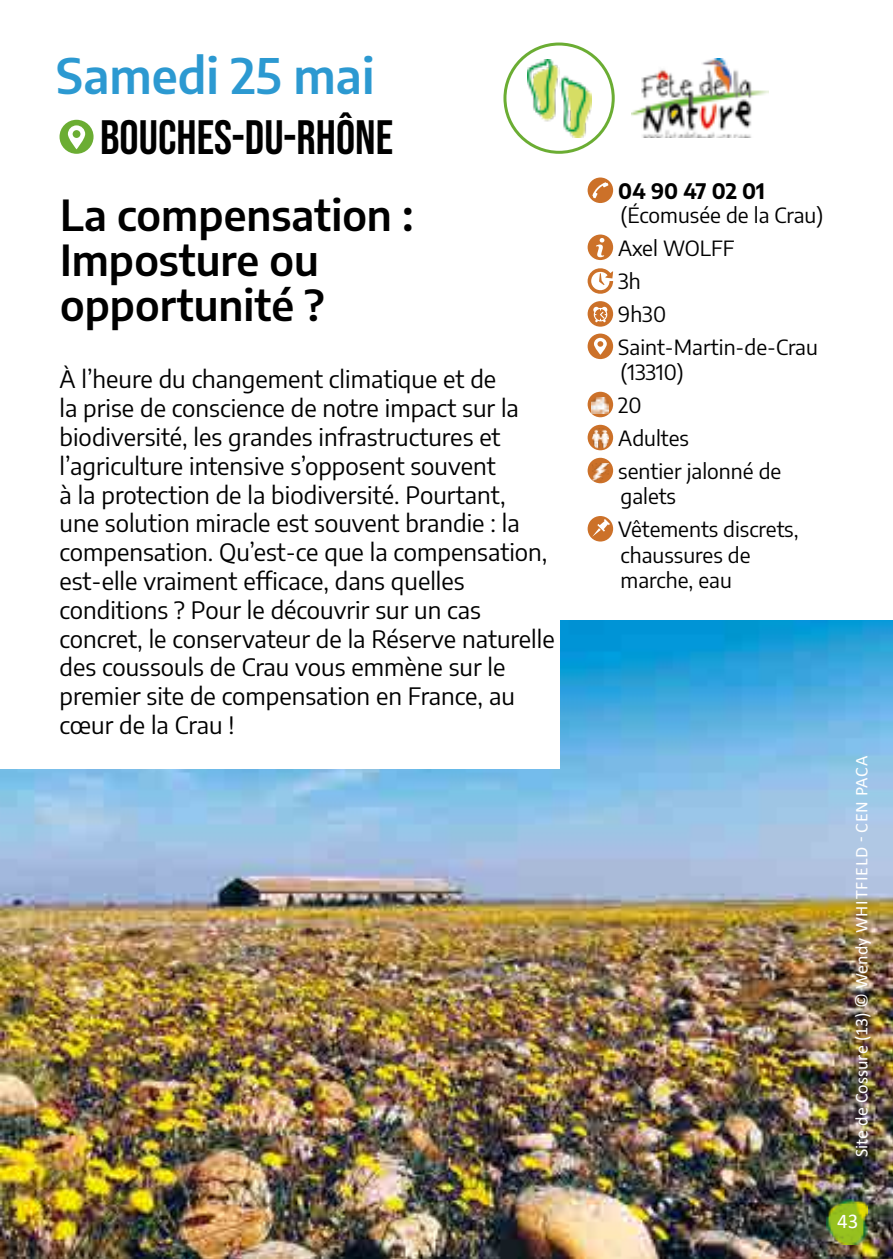
<style>
.page{position:relative;width:893px;height:1259px;background:#fff}
.page>*{position:absolute;margin:0;border:0;box-sizing:border-box;transform-origin:0 0}
.t1{font:48px "Bebas Neue";color:#000}
.t2{font:600 48px "Encode Sans";color:#2c99d1}
.t3{font:600 42px/45px "Encode Sans";color:#000}
.t4{font:24px/28.8px "Encode Sans";color:#000}
.t5{font:21px/33px "Encode Sans";color:#000}
.t6{font:700 21px "Encode Sans";color:#000}
.t7{font:21px "Calibri";color:#fff}
.t8{font:18px "Calibri";color:#fff}
</style>
<div class="page">
<img style="left:0;top:621px;width:893px;height:638px">
<div style="left:0;top:0;width:559px;height:768px;background:#fff"></div>
<div style="left:60px;top:120px;width:34px;height:34px;background:#6bad33;border-radius:50%"></div>
<svg style="left:68px;top:125px;width:17px;height:24px"></svg>
<img style="left:826px;top:1199px;width:41px;height:45px">
<div style="left:503px;top:43px;width:112px;height:111px;border:3px solid #6bad33;border-radius:50%"></div>
<img style="left:527px;top:59px;width:64px;height:78px">
<img style="left:631px;top:59px;width:138px;height:79px">
<div style="left:588px;top:177px;width:25px;height:26px;background:#cc7129;border-radius:50%"></div>
<svg style="left:592px;top:182px;width:16px;height:16px"></svg>
<div style="left:588px;top:234px;width:25px;height:26px;background:#cc7129;border-radius:50%"></div>
<svg style="left:596px;top:238px;width:8px;height:19px"></svg>
<svg style="left:588px;top:268px;width:25px;height:26px"></svg>
<div style="left:588px;top:301px;width:25px;height:26px;background:#cc7129;border-radius:50%"></div>
<svg style="left:593px;top:307px;width:14px;height:15px"></svg>
<div style="left:588px;top:333px;width:25px;height:26px;background:#cc7129;border-radius:50%"></div>
<svg style="left:594px;top:338px;width:13px;height:17px"></svg>
<div style="left:588px;top:392px;width:25px;height:25px;background:#cc7129;border-radius:50%"></div>
<img style="left:592px;top:397px;width:17px;height:17px">
<div style="left:588px;top:425px;width:25px;height:25px;background:#cc7129;border-radius:50%"></div>
<img style="left:592px;top:428px;width:17px;height:20px">
<div style="left:588px;top:458px;width:25px;height:25px;background:#cc7129;border-radius:50%"></div>
<img style="left:592px;top:463px;width:17px;height:18px">
<div style="left:588px;top:516px;width:25px;height:25px;background:#cc7129;border-radius:50%"></div>
<svg style="left:592px;top:519px;width:18px;height:18px"></svg>
<h1 class="t2" style="left:56px;top:41px;width:320px">Samedi 25 mai</h1>
<h1 class="t1" style="left:100px;top:110px;width:294px">BOUCHES-DU-RHÔNE</h1>
<h2 class="t3" style="left:60px;top:191px;width:355px">La compensation :<br>Imposture ou opportunité ?</h2>
<p class="t4" style="left:60px;top:364px;width:497px">À l’heure du changement climatique et de<br>la prise de conscience de notre impact sur la biodiversité, les grandes infrastructures et l’agriculture intensive s’opposent souvent<br>à la protection de la biodiversité. Pourtant,<br>une solution miracle est souvent brandie : la compensation. Qu’est-ce que la compensation, est-elle vraiment efficace, dans quelles conditions ? Pour le découvrir sur un cas concret, le conservateur de la Réserve naturelle des coussouls de Crau vous emmène sur le premier site de compensation en France, au cœur de la Crau !</p>
<p class="t6" style="left:618px;top:175px;width:148px">04 90 47 02 01</p>
<p class="t5" style="left:618px;top:197px;width:207px">(Écomusée de la Crau)<br>Axel WOLFF<br>3h<br>9h30<br>Saint-Martin-de-Crau</p>
<p class="t5" style="left:618px;top:355px;width:165px">(13310)<br>20<br>Adultes<br>sentier jalonné de</p>
<p class="t5" style="left:618px;top:479px;width:182px">galets<br>Vêtements discrets,</p>
<p class="t5" style="left:621px;top:541px;width:131px;line-height:25.2px">chaussures de marche, eau</p>
<p class="t8" style="left:849px;top:1157px;width:402px;rotate:-90deg">Site de Cossure (13) © Wendy WHITFIELD - CEN PACA</p>
<p class="t7" style="left:837px;top:1197px;width:23px">43</p>
<p class="t7" style="left:837px;top:1206px;width:23px">43</p>
</div>
